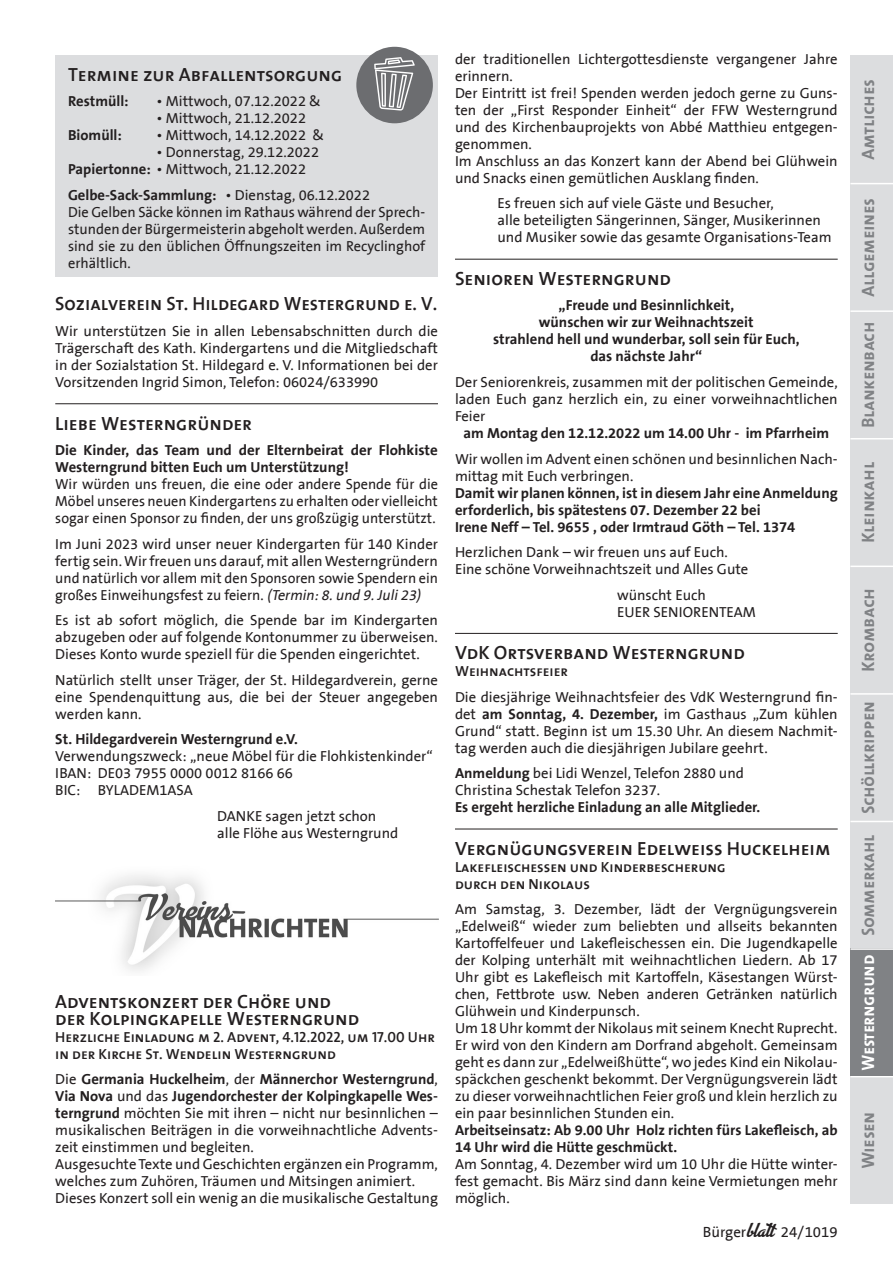
<style>
.page{position:relative;width:893px;height:1263px;background:#fff}
.page>*{position:absolute;margin:0;border:0;box-sizing:border-box;transform-origin:0 0}
.t1{font:19.2px/17px "The Sans Semi Bold Caps";color:#231f20}
.t2{font:italic 18px "The Sans Bold Caps";color:#808285}
.t3{font:italic 18px "The Sans Bold Caps";color:#fff;scale:.95 1}
.t4{font:15px "The Sans B5 Plain";color:#231f20}
.t5{font:14.7px/17px "The Sans B5 Plain";color:#231f20}
.t6{font:700 14.7px/17px "The Sans B7";color:#231f20}
.t7{font:14.7px/17px "The Sans Semi Bold Caps";color:#231f20}
.s1{font-family:"The Sans B7";font-weight:700}
.s2{font-family:"The Sans B5 Plain";font-weight:400}
.s3{font-style:italic}
.s4{font-family:"Advertising Script";font-weight:700;font-size:16.5px}
</style>
<div class="page">
<div style="left:850px;top:55px;width:43px;height:128px;background:#dcdddf"></div>
<div style="left:850px;top:183px;width:43px;height:127px;background:#dcdddf"></div>
<div style="left:850px;top:310px;width:43px;height:128px;background:#dcdddf"></div>
<div style="left:850px;top:438px;width:43px;height:128px;background:#dcdddf"></div>
<div style="left:850px;top:566px;width:43px;height:127px;background:#dcdddf"></div>
<div style="left:850px;top:1076px;width:43px;height:127px;background:#dcdddf"></div>
<hr style="left:850px;top:1076px;width:43px;height:1px;background:#fff">
<hr style="left:850px;top:566px;width:43px;height:1px;background:#fff">
<hr style="left:850px;top:438px;width:43px;height:1px;background:#fff">
<hr style="left:850px;top:310px;width:43px;height:2px;background:#fff">
<hr style="left:850px;top:183px;width:43px;height:1px;background:#fff">
<div style="left:850px;top:821px;width:43px;height:127px;background:#dcdddf"></div>
<div style="left:850px;top:948px;width:43px;height:128px;background:#808285"></div>
<div style="left:850px;top:693px;width:43px;height:128px;background:#dcdddf"></div>
<hr style="left:455px;top:259px;width:383px;height:1px;background:#231f20">
<hr style="left:455px;top:633px;width:383px;height:1px;background:#231f20">
<hr style="left:455px;top:829px;width:383px;height:1px;background:#231f20">
<hr style="left:55px;top:403px;width:383px;height:1px;background:#231f20">
<div style="left:55px;top:55px;width:383px;height:221px;background:#dcdddf"></div>
<div style="left:356px;top:47px;width:77px;height:76px;background:#6c6d70;border-radius:50%"></div>
<svg style="left:374px;top:57px;width:41px;height:54px"></svg>
<img style="left:55px;top:875px;width:383px;height:96px">
<hr style="left:850px;top:693px;width:43px;height:2px;background:#fff">
<hr style="left:850px;top:948px;width:43px;height:2px;background:#fff">
<hr style="left:850px;top:821px;width:43px;height:1px;background:#fff">
<h1 class="t1" style="left:68px;top:65px;width:276px">Termine zur Abfallentsorgung</h1>
<p class="t6" style="left:68px;top:93px;width:62px">Restmüll:</p>
<p class="t5" style="left:157px;top:93px;width:166px">• Mittwoch, 07.12.2022 &amp;</p>
<p class="t5" style="left:157px;top:110px;width:151px">• Mittwoch, 21.12.2022</p>
<p class="t6" style="left:68px;top:127px;width:55px">Biomüll:</p>
<p class="t5" style="left:157px;top:127px;width:169px">• Mittwoch, 14.12.2022 &amp;</p>
<p class="t5" style="left:68px;top:144px;width:253px;text-indent:88px">• Donnerstag, 29.12.2022<br><span class="s1">Papiertonne:</span> • Mittwoch, 21.12.2022</p>
<p class="t6" style="left:68px;top:187px;width:304px">Gelbe-Sack-Sammlung: <span class="s2">• Dienstag, 06.12.2022</span></p>
<p class="t5" style="left:68px;top:204px;width:359px;text-align:justify">Die Gelben Säcke können im Rathaus während der Sprech&shy;stunden der Bürgermeisterin abgeholt werden. Außerdem sind sie zu den üblichen Öffnungszeiten im Recyclinghof erhältlich.</p>
<h1 class="t1" style="left:55px;top:295px;width:383px">Sozialverein St. Hildegard Westergrund e. V.</h1>
<p class="t5" style="left:55px;top:323px;width:384px;text-align:justify">Wir unterstützen Sie in allen Lebensabschnitten durch die Trägerschaft des Kath. Kindergartens und die Mitgliedschaft in der Sozialstation St. Hildegard e. V. Informationen bei der Vorsitzenden Ingrid Simon, Telefon: 06024/633990</p>
<h1 class="t1" style="left:55px;top:414px;width:198px">Liebe Westerngründer</h1>
<p class="t6" style="left:55px;top:442px;width:384px">Die Kinder, das Team und der Elternbeirat der Flohkiste<br>Westerngrund bitten Euch um Unterstützung!</p>
<p class="t5" style="left:55px;top:476px;width:384px;text-align:justify">Wir würden uns freuen, die eine oder andere Spende für die Möbel unseres neuen Kindergartens zu erhalten oder vielleicht sogar einen Sponsor zu finden, der uns großzügig unterstützt.</p>
<p class="t5" style="left:55px;top:536px;width:384px;text-align:justify">Im Juni 2023 wird unser neuer Kindergarten für 140 Kinder fertig sein. Wir freuen uns darauf, mit allen Westerngründern und natürlich vor allem mit den Sponsoren sowie Spendern ein großes Einweihungsfest zu feiern. <span class="s3">(Termin:8.und 9.Juli23)</span></p>
<p class="t5" style="left:55px;top:612px;width:384px;text-align:justify">Es ist ab sofort möglich, die Spende bar im Kindergarten abzugeben oder auf folgende Kontonummer zu überweisen.<br>Dieses Konto wurde speziell für die Spenden eingerichtet.</p>
<p class="t5" style="left:55px;top:672px;width:384px;text-align:justify">Natürlich stellt unser Träger, der St. Hildegardverein, gerne eine Spendenquittung aus, die bei der Steuer angegeben werden kann.</p>
<p class="t6" style="left:55px;top:731px;width:244px">St. Hildegardverein Westerngrund e.V.</p>
<p class="t5" style="left:55px;top:748px;width:379px">Verwendungszweck: „neue Möbel für die Flohkistenkinder“<br>IBAN: DE03 7955 0000 0012 8166 66<br>BIC: BYLADEM1ASA</p>
<p class="t5" style="left:217px;top:808px;width:183px">DANKE sagen jetzt schon alle Flöhe aus Westerngrund</p>
<h1 class="t1" style="left:55px;top:992px;width:305px">Adventskonzert der Chöre und der Kolpingkapelle Westerngrund</h1>
<p class="t7" style="left:55px;top:1028px;width:381px">Herzliche Einladung m 2. Advent, 4.12.2022, um 17.00 Uhr in der Kirche St. Wendelin Westerngrund</p>
<p class="t6" style="left:55px;top:1071px;width:384px"><span class="s2">Die</span> Germania Huckelheim<span class="s2">, der</span> Männerchor Westerngrund<span class="s2">,<br></span>Via Nova <span class="s2">und das</span> Jugendorchester der Kolpingkapelle Wes-</p>
<p class="t5" style="left:55px;top:1105px;width:384px"><span class="s1">terngrund</span> möchten Sie mit ihren – nicht nur besinnlichen – musikalischen Beiträgen in die vorweihnachtliche Advents&shy;zeit einstimmen und begleiten.<br>Ausgesuchte Texte und Geschichten ergänzen ein Programm, welches zum Zuhören, Träumen und Mitsingen animiert.<br>Dieses Konzert soll ein wenig an die musikalische Gestaltung</p>
<p class="t5" style="left:455px;top:51px;width:384px">der traditionellen Lichtergottesdienste vergangener Jahre erinnern.<br>Der Eintritt ist frei! Spenden werden jedoch gerne zu Guns&shy;ten der „First Responder Einheit“ der FFW Westerngrund und des Kirchenbauprojekts von Abbé Matthieu entgegen&shy;genommen.<br>Im Anschluss an das Konzert kann der Abend bei Glühwein und Snacks einen gemütlichen Ausklang finden.</p>
<p class="t5" style="left:497px;top:195px;width:336px">Es freuen sich auf viele Gäste und Besucher,<br>alle beteiligten Sängerinnen, Sänger, Musikerinnen und Musiker sowie das gesamte Organisations-Team</p>
<h1 class="t1" style="left:455px;top:269px;width:217px">Senioren Westerngrund</h1>
<p class="t6" style="left:493px;top:297px;width:308px;text-align:center">„Freude und Besinnlichkeit,<br>wünschen wir zur Weihnachtszeit<br>strahlend hell und wunderbar, soll sein für Euch, das nächste Jahr“</p>
<p class="t5" style="left:455px;top:374px;width:384px;text-align:justify">Der Seniorenkreis, zusammen mit der politischen Gemeinde, laden Euch ganz herzlich ein, zu einer vorweihnachtlichen Feier</p>
<p class="t6" style="left:463px;top:425px;width:367px">am Montag den 12.12.2022 um 14.00 Uhr - im Pfarrheim</p>
<p class="t5" style="left:455px;top:451px;width:384px">Wir wollen im Advent einen schönen und besinnlichen Nach&shy;mittag mit Euch verbringen.</p>
<p class="t6" style="left:455px;top:485px;width:384px">Damit wir planen können, ist in diesem Jahr eine Anmeldung erforderlich, bis spätestens 07. Dezember 22 bei<br>Irene Neff – Tel. 9655 , oder Irmtraud Göth – Tel. 1374</p>
<p class="t5" style="left:455px;top:544px;width:295px">Herzlichen Dank – wir freuen uns auf Euch.<br>Eine schöne Vorweihnachtszeit und Alles Gute</p>
<p class="t5" style="left:617px;top:587px;width:140px">wünscht Euch<br>EUER SENIORENTEAM</p>
<h1 class="t1" style="left:455px;top:644px;width:291px">VdK Ortsverband Westerngrund</h1>
<p class="t7" style="left:455px;top:662px;width:115px">Weihnachtsfeier</p>
<p class="t5" style="left:455px;top:689px;width:384px;text-align:justify">Die diesjährige Weihnachtsfeier des VdK Westerngrund fin&shy;det <span class="s1">am Sonntag, 4. Dezember,</span> im Gasthaus „Zum kühlen Grund“ statt. Beginn ist um 15.30 Uhr. An diesem Nachmit&shy;tag werden auch die diesjährigen Jubilare geehrt.</p>
<p class="t5" style="left:455px;top:765px;width:291px"><span class="s1">Anmeldung</span> bei Lidi Wenzel, Telefon 2880 und<br>Christina Schestak Telefon 3237.</p>
<p class="t6" style="left:455px;top:799px;width:307px">Es ergeht herzliche Einladung an alle Mitglieder.</p>
<h1 class="t1" style="left:455px;top:839px;width:377px">Vergnügungsverein Edelweiss Huckelheim</h1>
<p class="t7" style="left:455px;top:858px;width:272px">Lakefleischessen und Kinderbescherung durch den Nikolaus</p>
<p class="t5" style="left:455px;top:901px;width:384px">Am Samstag, 3. Dezember, lädt der Vergnügungsverein „Edelweiß“ wieder zum beliebten und allseits bekannten Kartoffelfeuer und Lakefleischessen ein. Die Jugendkapelle der Kolping unterhält mit weihnachtlichen Liedern. Ab 17<br>Uhr gibt es Lakefleisch mit Kartoffeln, Käsestangen Würst&shy;chen, Fettbrote usw. Neben anderen Getränken natürlich Glühwein und Kinderpunsch.<br>Um 18 Uhr kommt der Nikolaus mit seinem Knecht Ruprecht.<br>Er wird von den Kindern am Dorfrand abgeholt. Gemeinsam geht es dann zur „Edelweißhütte“, wo jedes Kind ein Nikolau&shy;späckchen geschenkt bekommt. Der Vergnügungsverein lädt zu dieser vorweihnachtlichen Feier groß und klein herzlich zu ein paar besinnlichen Stunden ein.</p>
<p class="t6" style="left:455px;top:1122px;width:384px">Arbeitseinsatz: Ab 9.00 Uhr Holz richten fürs Lakefleisch, ab<br>14 Uhr wird die Hütte geschmückt.</p>
<p class="t5" style="left:455px;top:1156px;width:384px;text-align:justify">Am Sonntag, 4. Dezember wird um 10 Uhr die Hütte winter&shy;fest gemacht. Bis März sind dann keine Vermietungen mehr möglich.</p>
<p class="t4" style="left:703px;top:1224px;width:136px">Bürger<span class="s4">blatt</span> 24/1019</p>
<p class="t2" style="left:853px;top:159px;width:87px;rotate:-90deg">Amtliches</p>
<p class="t2" style="left:853px;top:296px;width:105px;rotate:-90deg">Allgemeines</p>
<p class="t2" style="left:853px;top:427px;width:112px;rotate:-90deg">Blankenbach</p>
<p class="t2" style="left:853px;top:542px;width:87px;rotate:-90deg">Kleinkahl</p>
<p class="t2" style="left:853px;top:671px;width:90px;rotate:-90deg">Krombach</p>
<p class="t2" style="left:853px;top:813px;width:119px;rotate:-90deg">Schöllkrippen</p>
<p class="t2" style="left:853px;top:935px;width:108px;rotate:-90deg">Sommerkahl</p>
<p class="t3" style="left:853px;top:1070px;width:128px;rotate:-90deg">Westerngrund</p>
<p class="t2" style="left:853px;top:1168px;width:64px;rotate:-90deg">Wiesen</p>
</div>
